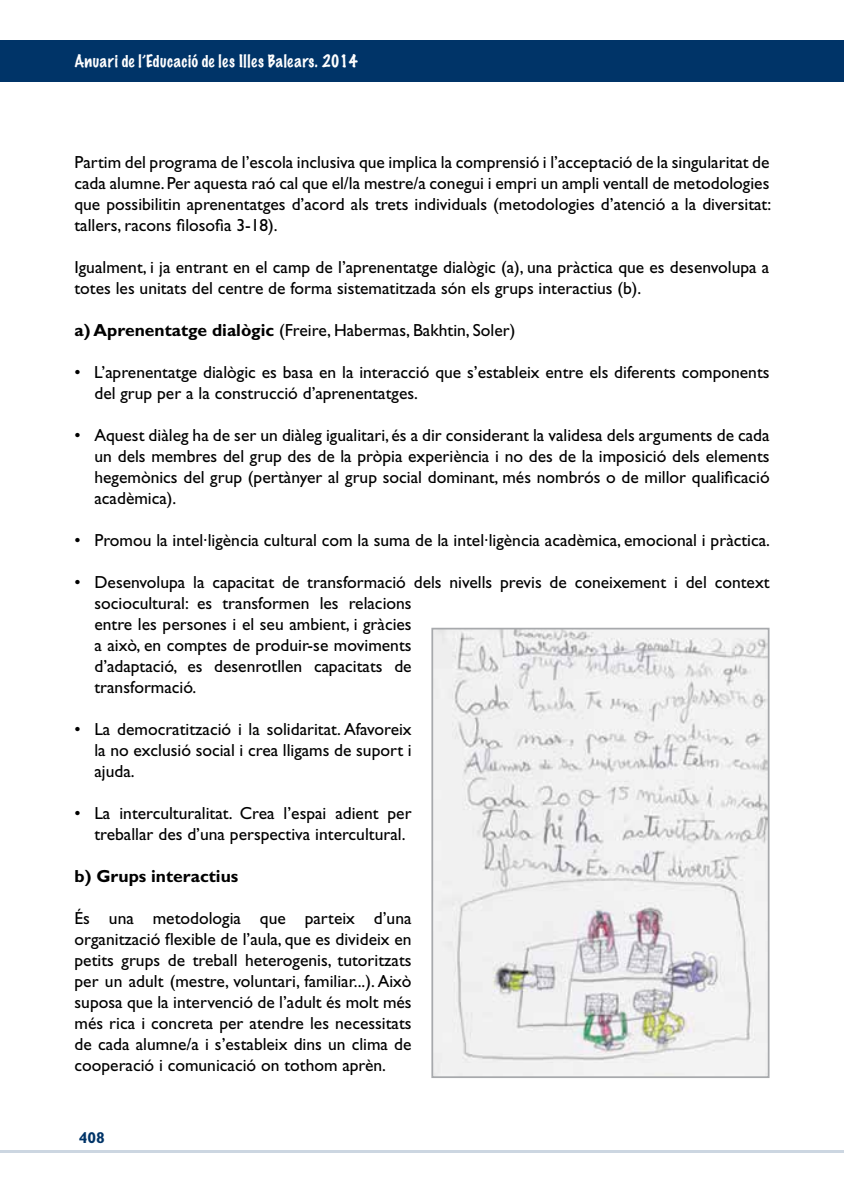
<style>
.page{position:relative;width:844px;height:1191px;background:#fff}
.page>*{position:absolute;margin:0;border:0;box-sizing:border-box;transform-origin:0 0}
.t1{font:17.5px/21px "Gill Sans Std";color:#000;text-align:justify}
.t2{font:700 17.5px "Gill Sans Std";color:#000}
.t3{font:100 15.75px "Marker Felt";letter-spacing:.025em;color:#fff}
.t4{font:700 15.75px "Gill Sans Std";color:#003468}
.s1{font-weight:700}
</style>
<div class="page">
<div style="left:0;top:40px;width:843px;height:42px;background:#003468"></div>
<hr style="left:0;top:1150px;width:843px;height:2px;background:#ccd6e1">
<img style="left:434px;top:631px;width:332px;height:444px">
<div style="left:431px;top:628px;width:338px;height:450px;border:2px solid #a7a9ac"></div>
<p class="t3" style="left:74px;top:49px;width:285px">Anuari de l’Educació de les Illes Balears. 2014</p>
<p class="t1" style="left:74px;top:152px;width:698px">Partim del programa de l’escola inclusiva que implica la comprensió i l’acceptació de la singularitat de cada alumne. Per aquesta raó cal que el/la mestre/a conegui i empri un ampli ventall de metodologies que possibilitin aprenentatges d’acord als trets individuals (metodologies d’atenció a la diversitat: tallers, racons filosofia 3-18).</p>
<p class="t1" style="left:74px;top:257px;width:696px">Igualment, i ja entrant en el camp de l’aprenentatge dialògic (a), una pràctica que es desenvolupa a totes les unitats del centre de forma sistematitzada són els grups interactius (b).</p>
<p class="t1" style="left:74px;top:320px;width:442px"><span class="s1">a) Aprenentatge dialògic</span> (Freire, Habermas, Bakhtin, Soler)</p>
<p class="t1" style="left:94px;top:362px;width:676px;text-indent:-20px">• L’aprenentatge dialògic es basa en la interacció que s’estableix entre els diferents components del grup per a la construcció d’aprenentatges.</p>
<p class="t1" style="left:94px;top:425px;width:676px;text-indent:-20px">• Aquest diàleg ha de ser un diàleg igualitari, és a dir considerant la validesa dels arguments de cada un dels membres del grup des de la pròpia experiència i no des de la imposició dels elements hegemònics del grup (pertànyer al grup social dominant, més nombrós o de millor qualificació acadèmica).</p>
<p class="t1" style="left:75px;top:530px;width:696px">• Promou la intel·ligència cultural com la suma de la intel·ligència acadèmica, emocional i pràctica.</p>
<p class="t1" style="left:94px;top:572px;width:676px;text-align:left;text-indent:-20px">• Desenvolupa la capacitat de transformació dels nivells previs de coneixement i del context sociocultural: es transformen les relacions<br>entre les persones i el seu ambient, i gràcies<br>a això, en comptes de produir-se moviments<br>d’adaptació, es desenrotllen capacitats de<br>transformació.</p>
<p class="t1" style="left:94px;top:719px;width:319px;text-indent:-20px">• La democratització i la solidaritat. Afavoreix la no exclusió social i crea lligams de suport i ajuda.</p>
<p class="t1" style="left:94px;top:803px;width:318px;text-indent:-20px">• La interculturalitat. Crea l’espai adient per treballar des d’una perspectiva intercultural.</p>
<p class="t2" style="left:74px;top:866px;width:165px">b) Grups interactius</p>
<p class="t1" style="left:74px;top:908px;width:338px">És una metodologia que parteix d’una organització flexible de l’aula, que es divideix en petits grups de treball heterogenis, tutoritzats per un adult (mestre, voluntari, familiar...). Això suposa que la intervenció de l’adult és molt més més rica i concreta per atendre les necessitats de cada alumne/a i s’estableix dins un clima de cooperació i comunicació on tothom aprèn.</p>
<p class="t4" style="left:79px;top:1128px;width:28px">408</p>
</div>
